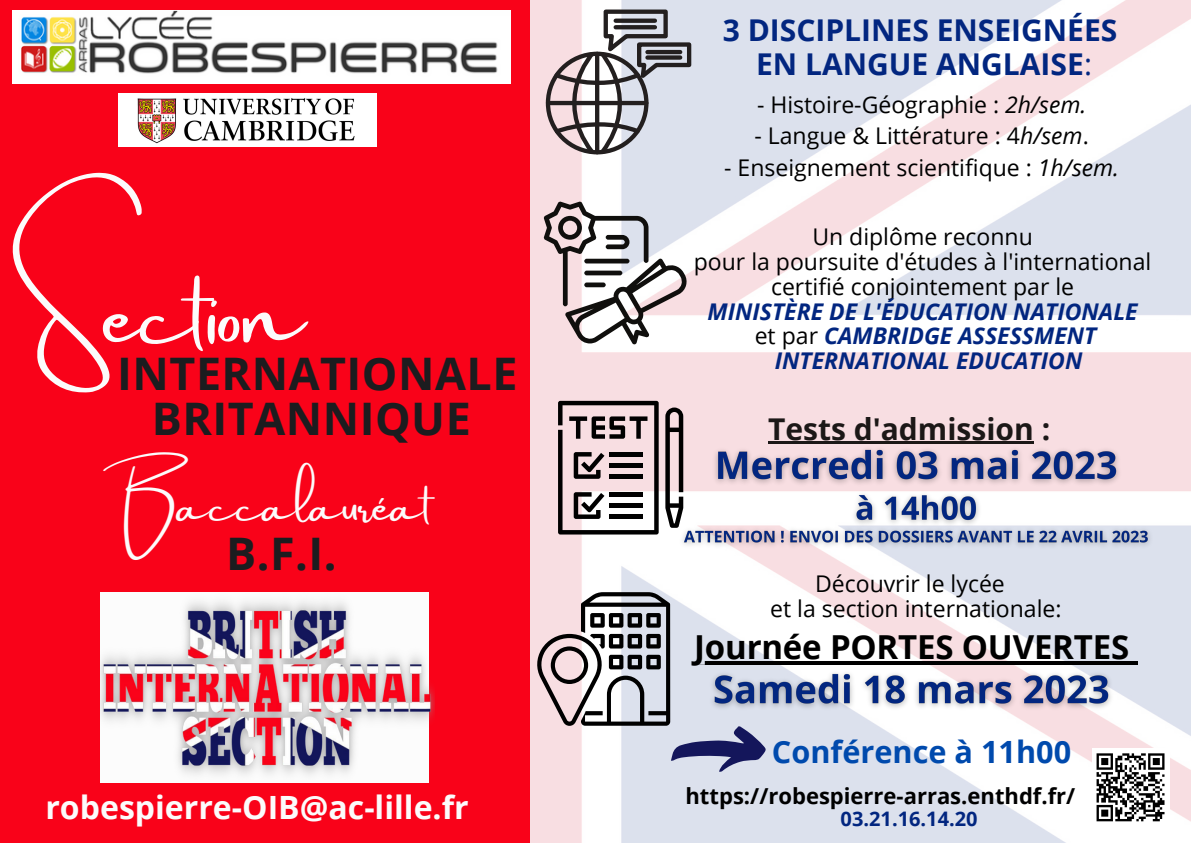
<style>
.page{position:relative;width:1191px;height:843px;background:#fff}
.page>*{position:absolute;margin:0;border:0;box-sizing:border-box;transform-origin:0 0}
.t1{font:88.2px "Amsterdam Two";color:#fcfbfb}
.t2{font:45.5px "Amsterdam Two";color:#fcfbfb}
.t3{font:700 44.8px/45px "Open Sans";letter-spacing:.01em;color:#1c1c1f;text-align:center}
.t4{font:700 33px "Open Sans";letter-spacing:-.005em;color:#000}
.t5{font:700 32px "Open Sans";color:#fcfbfb}
.t6{font:700 30.7px "Open Sans";color:#004aad}
.t7{font:700 30px/33.8px "Open Sans";color:#022680;text-align:center}
.t8{font:700 30px "Open Sans";color:#1c1817}
.t9{font:23px/24.8px "Open Sans";color:#000;text-align:center}
.t10{font:italic 700 23px/24.8px "Open Sans";color:#022680;text-align:center}
.t11{font:700 22px "Open Sans";color:#000}
.t12{font:700 20px "Open Sans";color:#022680}
.s1{font-weight:400}
.s2{font-style:italic}
.s3{font-weight:400;font-style:normal;color:#000}
</style>
<div class="page">
<img style="left:529px;top:0;width:661px;height:842px">
<svg style="left:558px;top:400px;width:100px;height:134px"></svg>
<hr style="left:609px;top:452px;width:34px;height:4px;background:#000">
<hr style="left:609px;top:463px;width:34px;height:4px;background:#000">
<hr style="left:609px;top:474px;width:34px;height:4px;background:#000">
<hr style="left:609px;top:492px;width:34px;height:4px;background:#000">
<hr style="left:609px;top:503px;width:34px;height:4px;background:#000">
<hr style="left:609px;top:514px;width:34px;height:4px;background:#000">
<svg style="left:665px;top:407px;width:18px;height:120px"></svg>
<hr style="left:548px;top:101px;width:98px;height:4px;background:#231f1f">
<svg style="left:552px;top:9px;width:139px;height:145px"></svg>
<hr style="left:647px;top:50px;width:33px;height:4px;background:#231f1f">
<div style="left:647px;top:55px;width:33px;height:5px;background:#231f1f"></div>
<svg style="left:543px;top:201px;width:143px;height:143px"></svg>
<div style="left:0;top:0;width:529px;height:842px;background:#f90219"></div>
<img style="left:118px;top:94px;width:258px;height:52px">
<img style="left:100px;top:592px;width:334px;height:187px">
<img style="left:12px;top:11px;width:498px;height:73px">
<svg style="left:535px;top:592px;width:231px;height:179px"></svg>
<div style="left:1091px;top:748px;width:77px;height:77px;background:#fff"></div>
<svg style="left:1096px;top:753px;width:69px;height:69px"></svg>
<img style="left:674px;top:429px;width:484px;height:129px">
<hr style="left:694px;top:660px;width:434px;height:3px;background:#000">
<svg style="left:1128px;top:660px;width:9px;height:3px"></svg>
<hr style="left:768px;top:441px;width:265px;height:2px;background:#1c1817">
<img style="left:703px;top:653px;width:425px;height:72px">
<h1 class="t1" style="left:24px;top:266px;width:279px">Section</h1>
<h3 class="t3" style="left:117px;top:349px;width:402px">INTERNATIONALE<br>BRITANNIQUE</h3>
<h2 class="t2" style="left:120px;top:480px;width:313px">Baccalauréat</h2>
<h3 class="t3" style="left:226px;top:529px;width:112px">B.F.I.</h3>
<h3 class="t5" style="left:45px;top:785px;width:425px">robespierre-OIB@ac-lille.fr</h3>
<h3 class="t7" style="left:722px;top:13px;width:396px">3 DISCIPLINES ENSEIGNÉES<br>EN LANGUE ANGLAISE<span class="s1">:</span></h3>
<p class="t9" style="left:757px;top:92px;width:331px">- Histoire-Géographie : <span class="s2">2h/sem.</span></p>
<p class="t9" style="left:754px;top:123px;width:336px">- Langue &amp; Littérature : 4<span class="s2">h/sem</span>.</p>
<p class="t9" style="left:724px;top:155px;width:396px">- Enseignement scientifique : <span class="s2">1h/sem.</span></p>
<p class="t9" style="left:693px;top:224px;width:459px">Un diplôme reconnu<br>pour la poursuite d'études à l'international certifié conjointement par le</p>
<p class="t10" style="left:707px;top:298px;width:432px">MINISTÈRE DE L'ÉDUCATION NATIONALE <span class="s3">et par</span> CAMBRIDGE ASSESSMENT<br>INTERNATIONAL EDUCATION</p>
<h3 class="t8" style="left:768px;top:408px;width:284px">Tests d'admission :</h3>
<p class="t9" style="left:770px;top:571px;width:293px">Découvrir le lycée<br>et la section internationale:</p>
<h3 class="t4" style="left:694px;top:623px;width:436px">Journée PORTES OUVERTES</h3>
<h3 class="t6" style="left:771px;top:729px;width:301px">Conférence à 11h00</h3>
<p class="t11" style="left:685px;top:780px;width:391px">https://robespierre-arras.enthdf.fr/</p>
<p class="t12" style="left:840px;top:804px;width:138px">03.21.16.14.20</p>
</div>
